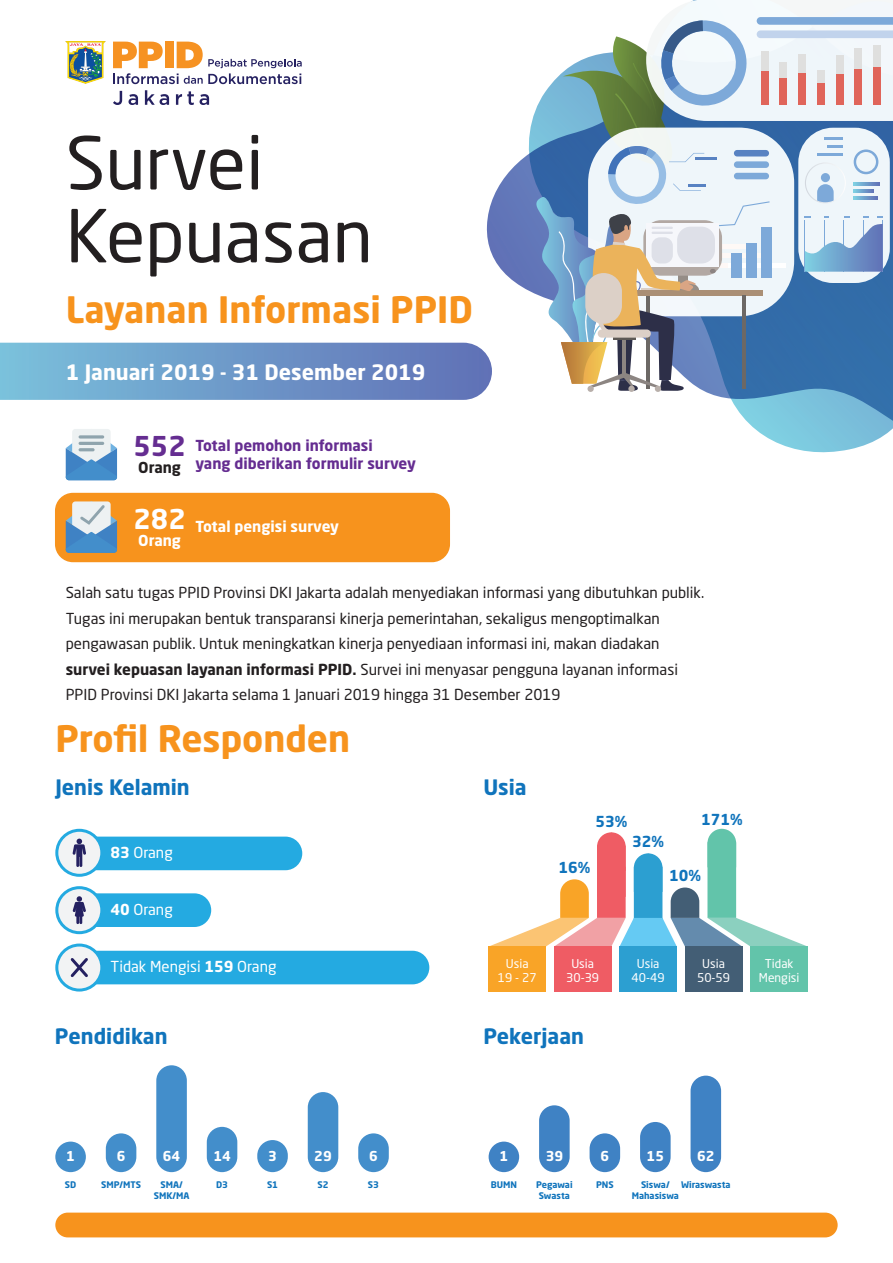
<style>
.page{position:relative;width:893px;height:1263px;background:#fff}
.page>*{position:absolute;margin:0;border:0;box-sizing:border-box;transform-origin:0 0}
.t1{font:72px/72.9px "Neo Sans Std";color:#231f20}
.t2{font:700 36px "Neo Sans Std";color:#f7931d}
.t3{font:700 27px "Neo Sans Std";color:#fff}
.t4{font:700 27px "Neo Sans Std";color:#652d91}
.t5{font:700 21px "Neo Sans Std";color:#1074bc}
.t6{font:700 21px "Neo Sans Std";color:#fff}
.t7{font:15px/25.5px "Neo Sans Std";color:#231f20}
.t8{font:700 15px/18px "Neo Sans Std";color:#652d91}
.t9{font:15px "Neo Sans Std";color:#fff}
.t10{font:700 15px "Neo Sans Std";color:#fff}
.t11{font:700 15px "Neo Sans Std";color:#1074bc}
.t12{font:700 15px "Neo Sans Std";color:#231f20}
.t13{font:700 13.5px "Neo Sans Std";color:#fff}
.t14{font:12px/14.4px "Neo Sans Std";color:#fff;text-align:center}
.t15{font:700 9px/10.8px "Neo Sans Std";color:#1074bc;text-align:center}
.s1{font-weight:700}
</style>
<div class="page">
<div style="left:55px;top:493px;width:395px;height:69px;background:#f7931d;border-radius:18px"></div>
<svg style="left:0;top:343px;width:487px;height:57px;background:#6e98c9"></svg>
<svg style="left:487px;top:158px;width:36px;height:229px"></svg>
<svg style="left:706px;top:392px;width:187px;height:60px"></svg>
<svg style="left:523px;top:0;width:370px;height:392px"></svg>
<hr style="left:824px;top:137px;width:19px;height:3px;background:#7da9d9">
<hr style="left:827px;top:145px;width:16px;height:3px;background:#7da9d9">
<hr style="left:817px;top:153px;width:26px;height:2px;background:#7da9d9">
<svg style="left:113px;top:42px;width:189px;height:42px"></svg>
<img style="left:66px;top:42px;width:39px;height:42px">
<svg style="left:113px;top:91px;width:9px;height:14px"></svg>
<svg style="left:129px;top:94px;width:9px;height:11px"></svg>
<svg style="left:145px;top:90px;width:24px;height:15px"></svg>
<svg style="left:176px;top:91px;width:18px;height:14px"></svg>
<svg style="left:200px;top:94px;width:9px;height:11px"></svg>
<div style="left:55px;top:1212px;width:783px;height:25px;background:#f7931d;border-radius:12px"></div>
<div style="left:62px;top:837px;width:240px;height:33px;background:#24aae1;border-radius:17px"></div>
<div style="left:62px;top:893px;width:149px;height:34px;background:#24aae1;border-radius:17px"></div>
<div style="left:62px;top:951px;width:367px;height:33px;background:#24aae1;border-radius:17px"></div>
<svg style="left:66px;top:429px;width:51px;height:51px;background:#93b9d9"></svg>
<svg style="left:66px;top:501px;width:51px;height:52px;background:#97b2c7"></svg>
<svg style="left:55px;top:829px;width:48px;height:48px"></svg>
<svg style="left:55px;top:886px;width:48px;height:48px"></svg>
<svg style="left:55px;top:943px;width:48px;height:48px"></svg>
<div style="left:489px;top:946px;width:57px;height:45px;background:#f9a427"></div>
<div style="left:554px;top:946px;width:57px;height:45px;background:#ef5c64"></div>
<div style="left:619px;top:946px;width:58px;height:45px;background:#2c9fd1"></div>
<div style="left:685px;top:946px;width:57px;height:45px;background:#435e75"></div>
<div style="left:750px;top:946px;width:58px;height:45px;background:#62c4aa"></div>
<svg style="left:490px;top:829px;width:316px;height:117px"></svg>
<div style="left:55px;top:1141px;width:31px;height:31px;background:#438ecb;border-radius:50%"></div>
<div style="left:106px;top:1133px;width:30px;height:39px;background:#438ecb;border-radius:15px"></div>
<div style="left:156px;top:1065px;width:31px;height:107px;background:#438ecb;border-radius:15px"></div>
<div style="left:207px;top:1127px;width:30px;height:45px;background:#438ecb;border-radius:15px"></div>
<div style="left:257px;top:1140px;width:31px;height:32px;background:#438ecb;border-radius:15px"></div>
<div style="left:308px;top:1092px;width:30px;height:80px;background:#438ecb;border-radius:15px"></div>
<div style="left:358px;top:1133px;width:31px;height:39px;background:#438ecb;border-radius:15px"></div>
<div style="left:489px;top:1141px;width:30px;height:31px;background:#3f82c4;border-radius:50%"></div>
<div style="left:539px;top:1105px;width:31px;height:67px;background:#3f82c4;border-radius:15px"></div>
<div style="left:590px;top:1133px;width:30px;height:39px;background:#3f82c4;border-radius:15px"></div>
<div style="left:640px;top:1122px;width:31px;height:50px;background:#3f82c4;border-radius:15px"></div>
<div style="left:691px;top:1075px;width:30px;height:97px;background:#3f82c4;border-radius:15px"></div>
<h1 class="t1" style="left:66px;top:126px;width:309px">Survei<br>Kepuasan</h1>
<h2 class="t2" style="left:66px;top:287px;width:409px">Layanan Informasi PPID</h2>
<h3 class="t6" style="left:66px;top:359px;width:361px">1 Januari 2019 - 31 Desember 2019</h3>
<h3 class="t4" style="left:134px;top:429px;width:54px">552</h3>
<p class="t12" style="left:138px;top:458px;width:44px">Orang</p>
<p class="t8" style="left:195px;top:435px;width:222px">Total pemohon informasi<br>yang diberikan formulir survey</p>
<h3 class="t3" style="left:134px;top:501px;width:54px">282</h3>
<p class="t10" style="left:138px;top:531px;width:44px">Orang</p>
<p class="t10" style="left:195px;top:517px;width:145px">Total pengisi survey</p>
<p class="t7" style="left:66px;top:580px;width:640px">Salah satu tugas PPID Provinsi DKI Jakarta adalah menyediakan informasi yang dibutuhkan publik.<br>Tugas ini merupakan bentuk transparansi kinerja pemerintahan, sekaligus mengoptimalkan pengawasan publik. Untuk meningkatkan kinerja penyediaan informasi ini, makan diadakan <span class="s1">survei kepuasan layanan informasi PPID.</span> Survei ini menyasar pengguna layanan informasi PPID Provinsi DKI Jakarta selama 1 Januari 2019 hingga 31 Desember 2019</p>
<h2 class="t2" style="left:55px;top:715px;width:296px">Profil Responden</h2>
<h3 class="t5" style="left:55px;top:774px;width:136px">Jenis Kelamin</h3>
<h3 class="t5" style="left:483px;top:774px;width:45px">Usia</h3>
<p class="t9" style="left:110px;top:844px;width:64px"><span class="s1">83</span> Orang</p>
<p class="t9" style="left:110px;top:900px;width:64px"><span class="s1">40</span> Orang</p>
<p class="t9" style="left:110px;top:958px;width:167px">Tidak Mengisi <span class="s1">159</span> Orang</p>
<h3 class="t5" style="left:55px;top:1023px;width:114px">Pendidikan</h3>
<p class="t11" style="left:595px;top:812px;width:33px">53%</p>
<p class="t11" style="left:632px;top:832px;width:33px">32%</p>
<p class="t11" style="left:701px;top:809px;width:43px">171%</p>
<p class="t11" style="left:558px;top:858px;width:33px">16%</p>
<p class="t11" style="left:669px;top:866px;width:33px">10%</p>
<p class="t14" style="left:498px;top:956px;width:40px">Usia<br>19 - 27</p>
<p class="t14" style="left:566px;top:956px;width:35px">Usia<br>30-39</p>
<p class="t14" style="left:632px;top:956px;width:35px">Usia<br>40-49</p>
<p class="t14" style="left:697px;top:956px;width:35px">Usia<br>50-59</p>
<p class="t14" style="left:759px;top:956px;width:42px">Tidak<br>Mengisi</p>
<h3 class="t5" style="left:483px;top:1023px;width:102px">Pekerjaan</h3>
<p class="t13" style="left:66px;top:1147px;width:10px">1</p>
<p class="t13" style="left:117px;top:1147px;width:10px">6</p>
<p class="t13" style="left:163px;top:1147px;width:19px">64</p>
<p class="t13" style="left:213px;top:1147px;width:19px">14</p>
<p class="t13" style="left:268px;top:1147px;width:10px">3</p>
<p class="t13" style="left:314px;top:1147px;width:19px">29</p>
<p class="t13" style="left:369px;top:1147px;width:10px">6</p>
<p class="t15" style="left:101px;top:1179px;width:42px">SMP/MTS</p>
<p class="t15" style="left:154px;top:1179px;width:37px">SMA/<br>SMK/MA</p>
<p class="t15" style="left:216px;top:1179px;width:13px">D3</p>
<p class="t15" style="left:267px;top:1179px;width:13px">S1</p>
<p class="t15" style="left:317px;top:1179px;width:13px">S2</p>
<p class="t15" style="left:368px;top:1179px;width:13px">S3</p>
<p class="t15" style="left:491px;top:1179px;width:28px">BUMN</p>
<p class="t13" style="left:499px;top:1147px;width:10px">1</p>
<p class="t13" style="left:546px;top:1147px;width:19px">39</p>
<p class="t13" style="left:600px;top:1147px;width:10px">6</p>
<p class="t13" style="left:647px;top:1147px;width:19px">15</p>
<p class="t13" style="left:697px;top:1147px;width:19px">62</p>
<p class="t15" style="left:536px;top:1179px;width:38px">Pegawai<br>Swasta</p>
<p class="t15" style="left:596px;top:1179px;width:19px">PNS</p>
<p class="t15" style="left:632px;top:1179px;width:49px">Siswa/<br>Mahasiswa</p>
<p class="t15" style="left:681px;top:1179px;width:51px">Wiraswasta</p>
<p class="t15" style="left:65px;top:1179px;width:13px">SD</p>
</div>
